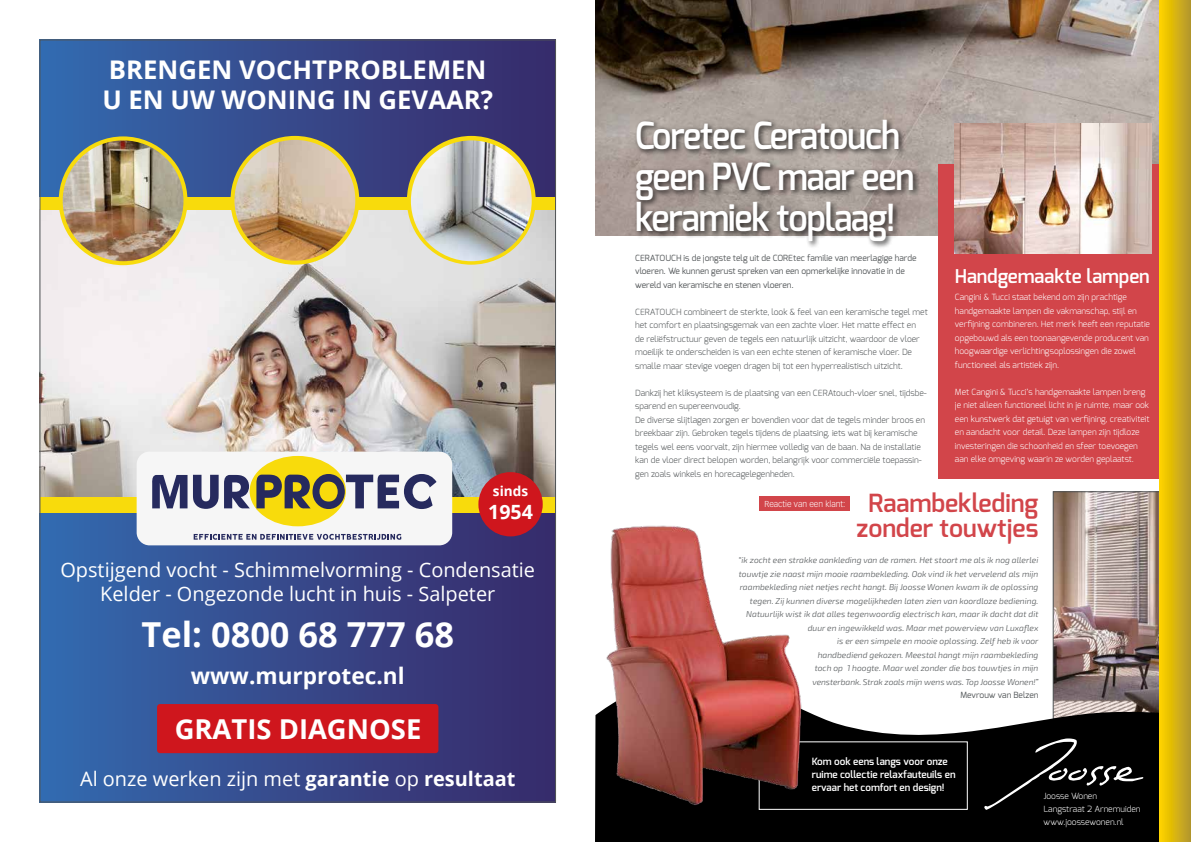
<style>
.page{position:relative;width:1191px;height:842px;background:#fff}
.page>*{position:absolute;margin:0;border:0;box-sizing:border-box;transform-origin:0 0}
.t1{font:600 37.3px/41px "Exo";letter-spacing:-.03em;color:#fff;scale:.92 1}
.t2{font:700 34.4px "Open Sans";color:#fff}
.t3{font:700 27.4px "Open Sans";color:#fff}
.t4{font:700 25.7px/30.8px "Open Sans";color:#fff}
.t5{font:600 25px/25px "Exo";color:#d2454a;text-align:center}
.t6{font:700 22.6px "Open Sans";color:#fff}
.t7{font:19.9px/23.9px "Open Sans";color:#fff;text-align:center}
.t8{font:700 19.6px "Open Sans";color:#fff}
.t9{font:600 19px "Exo";color:#fff}
.t10{font:700 13.6px "Open Sans";color:#fff}
.t11{font:600 10px/13px "Exo";color:#fff}
.t12{font:300 8.5px/13.5px "Exo";color:#505456}
.t13{font:italic 300 8.5px/13.5px "Exo Soft";color:#505456;text-align:right}
.t14{font:300 8.5px/13.5px "Exo";color:#fff}
.t15{font:8.5px/13.5px "Exo";color:#505456}
.t16{font:300 8.5px "Vectora LT Pro";color:#fff}
.s1{font-weight:700}
</style>
<div class="page">
<img style="left:42px;top:209px;width:512px;height:288px">
<div style="left:40px;top:497px;width:515px;height:131px;background:#f8db0c"></div>
<div style="left:40px;top:513px;width:515px;height:289px;background:linear-gradient(to right,#346baf,#392968)"></div>
<div style="left:40px;top:103px;width:515px;height:106px;background:#f8db0c"></div>
<div style="left:40px;top:40px;width:515px;height:157px;background:linear-gradient(to right,#346aaf,#382968)"></div>
<svg style="left:407px;top:136px;width:129px;height:129px"></svg>
<img style="left:411px;top:140px;width:121px;height:121px;border-radius:60px">
<svg style="left:230px;top:136px;width:129px;height:129px"></svg>
<img style="left:234px;top:140px;width:121px;height:121px;border-radius:60px">
<svg style="left:59px;top:136px;width:128px;height:129px"></svg>
<img style="left:63px;top:140px;width:120px;height:121px;border-radius:60px">
<div style="left:478px;top:472px;width:65px;height:64px;background:#cf161d;border-radius:50%"></div>
<div style="left:157px;top:704px;width:281px;height:49px;background:#cf161d;border-radius:3px"></div>
<div style="left:137px;top:452px;width:315px;height:93px;background:#f6f6f6;border-radius:13px"></div>
<svg style="left:194px;top:534px;width:207px;height:6px"></svg>
<svg style="left:152px;top:475px;width:35px;height:33px"></svg>
<svg style="left:193px;top:456px;width:243px;height:70px"></svg>
<img style="left:1055px;top:494px;width:104px;height:177px">
<div style="left:1053px;top:492px;width:111px;height:227px;border:1px solid #505456"></div>
<img style="left:595px;top:0;width:564px;height:235px">
<svg style="left:595px;top:671px;width:564px;height:171px;fill:#000"></svg>
<svg style="left:984px;top:738px;width:159px;height:72px;background:#131313"></svg>
<div style="left:633px;top:116px;width:287px;height:132px;background:#000;opacity:.75"></div>
<div style="left:938px;top:164px;width:253px;height:315px;background:#d2454a"></div>
<img style="left:955px;top:123px;width:196px;height:131px">
<div style="left:758px;top:741px;width:209px;height:69px;border:1px solid #fff"></div>
<img style="left:546px;top:497px;width:310px;height:338px">
<div style="left:1159px;top:0;width:32px;height:842px;background:linear-gradient(to right,#ffd500,#b5982c)"></div>
<div style="left:759px;top:497px;width:90px;height:14px;background:#d2454a"></div>
<h3 class="t4" style="left:102px;top:53px;width:392px">BRENGEN VOCHTPROBLEMEN<br>U EN UW WONING IN GEVAAR?</h3>
<h3 class="t10" style="left:493px;top:481px;width:37px">sinds</h3>
<h3 class="t8" style="left:488px;top:498px;width:46px">1954</h3>
<h3 class="t7" style="left:60px;top:557px;width:476px">Opstijgend vocht - Schimmelvorming - Condensatie<br>Kelder - Ongezonde lucht in huis - Salpeter</h3>
<h2 class="t2" style="left:141px;top:610px;width:314px">Tel: 0800 68 777 68</h2>
<h3 class="t6" style="left:191px;top:659px;width:215px">www.murprotec.nl</h3>
<h3 class="t3" style="left:175px;top:709px;width:248px">GRATIS DIAGNOSE</h3>
<h3 class="t7" style="left:80px;top:766px;width:437px">Al onze werken zijn met <span class="s1">garantie</span> op <span class="s1">resultaat</span></h3>
<h1 class="t1" style="left:635px;top:115px;width:305px">Coretec Ceratouch geen PVC maar een keramiek toplaag!</h1>
<p class="t15" style="left:635px;top:251px;width:283px">CERATOUCH is de jongste telg uit de COREtec familie van meerlagige harde vloeren. We kunnen gerust spreken van een opmerkelijke innovatie in de wereld van keramische en stenen vloeren.</p>
<p class="t12" style="left:635px;top:305px;width:294px">CERATOUCH combineert de sterkte, look &amp; feel van een keramische tegel met het comfort en plaatsingsgemak van een zachte vloer. Het matte effect en<br>de reliëfstructuur geven de tegels een natuurlijk uitzicht, waardoor de vloer moeilijk te onderscheiden is van een echte stenen of keramische vloer. De smalle maar stevige voegen dragen bij tot een hyperrealistisch uitzicht.</p>
<p class="t12" style="left:635px;top:386px;width:293px">Dankzij het kliksysteem is de plaatsing van een CERAtouch-vloer snel, tijdsbe&shy;sparend en supereenvoudig.<br>De diverse slijtlagen zorgen er bovendien voor dat de tegels minder broos en breekbaar zijn. Gebroken tegels tijdens de plaatsing, iets wat bij keramische tegels wel eens voorvalt, zijn hiermee volledig van de baan. Na de installatie kan de vloer direct belopen worden, belangrijk voor commerciële toepassin&shy;gen zoals winkels en horecagelegenheden.</p>
<h3 class="t9" style="left:955px;top:264px;width:196px">Handgemaakte lampen</h3>
<p class="t14" style="left:955px;top:290px;width:197px">Cangini &amp; Tucci staat bekend om zijn prachtige handgemaakte lampen die vakmanschap, stijl en verfijning combineren. Het merk heeft een reputatie opgebouwd als een toonaangevende producent van hoogwaardige verlichtingsoplossingen die zowel functioneel als artistiek zijn.</p>
<p class="t14" style="left:955px;top:385px;width:196px">Met Cangini &amp; Tucci’s handgemaakte lampen breng je niet alleen functioneel licht in je ruimte, maar ook een kunstwerk dat getuigt van verfijning, creativiteit en aandacht voor detail. Deze lampen zijn tijdloze investeringen die schoonheid en sfeer toevoegen aan elke omgeving waarin ze worden geplaatst.</p>
<h3 class="t5" style="left:856px;top:490px;width:183px">Raambekleding zonder touwtjes</h3>
<p class="t13" style="left:738px;top:554px;width:301px">“ik zocht een strakke aankleding van de ramen. Het stoort me als ik nog allerlei touwtje zie naast mijn mooie raambekleding. Ook vind ik het vervelend als mijn raambekleding niet netjes recht hangt. Bij Joosse Wonen kwam ik de oplossing tegen. Zij kunnen diverse mogelijkheden laten zien van koordloze bediening.<br>Natuurlijk wist ik dat alles tegenwoordig electrisch kan, maar ik dacht dat dit duur en ingewikkeld was. Maar met powerview van Luxaflex<br>is er een simpele en mooie oplossing. Zelf heb ik voor<br>handbediend gekozen. Meestal hangt mijn raambekleding<br>toch op 1 hoogte. Maar wel zonder die bos touwtjes in mijn<br>vensterbank. Strak zoals mijn wens was. Top Joosse Wonen!”</p>
<p class="t15" style="left:960px;top:688px;width:79px">Mevrouw van Belzen</p>
<p class="t16" style="left:764px;top:499px;width:82px">Reactie van een klant:</p>
<p class="t11" style="left:812px;top:755px;width:145px">Kom ook eens langs voor onze ruime collectie relaxfauteuils en ervaar het comfort en design!</p>
<p class="t14" style="left:1043px;top:789px;width:98px;line-height:13px">Joosse Wonen<br>Langstraat 2 Arnemuiden www.joossewonen.nl</p>
</div>
